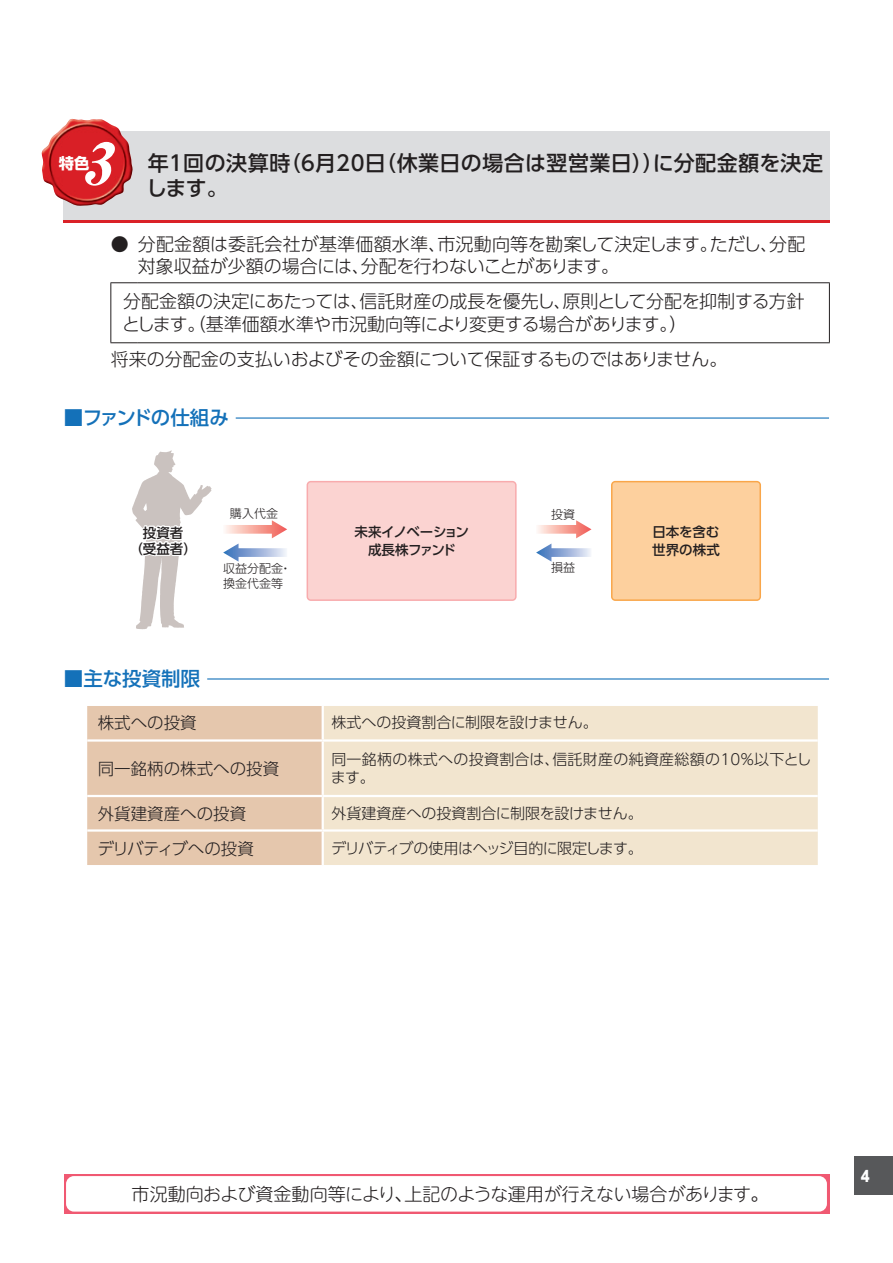
<style>
.page{position:relative;width:893px;height:1263px;background:#fff}
.page>*{position:absolute;margin:0;border:0;box-sizing:border-box;transform-origin:0 0}
.t1{font:italic 58.5px "Midashi Min Pr 5 MA31";color:#fff;scale:1.04 1}
.t2{font:500 21px/25.5px "UD Shin Go Pro";letter-spacing:.02em;color:#231f20}
.t3{font:500 19.5px "UD Shin Go Pro";letter-spacing:-.06em;color:#1471b9}
.t4{font:500 19.5px "UD Shin Go Pro";letter-spacing:-.005em;color:#1471b9}
.t5{font:300 18px/22.5px "UD Shin Go Pro";letter-spacing:-.005em;color:#231f20}
.t6{font:300 18px "UD Shin M Go Pro";letter-spacing:-.01em;color:#231f20}
.t7{font:300 16.5px "UD Shin Go Pro";color:#231f20}
.t8{font:300 16.5px "UD Shin Go Pro";letter-spacing:-.03em;color:#231f20}
.t9{font:700 15.3px "UD Shin Go Pro";color:#fff}
.t10{font:300 15px "UD Shin Go Pro";color:#231f20}
.t11{font:300 15px/18px "UD Shin Go Pro";letter-spacing:.02em;color:#231f20}
.t12{font:300 15px "UD Shin Go Pro";letter-spacing:-.035em;color:#231f20}
.t13{font:800 15px "UD Shin Go Pro";color:#fff;scale:.9 1}
.t14{font:500 13.5px/15.8px "UD Shin Go Pro";letter-spacing:-.01em;color:#231f20;text-align:center}
.t15{font:500 13.5px/18.8px "UD Shin Go Pro";letter-spacing:-.04em;color:#231f20;text-align:center}
.t16{font:300 12px/15px "UD Shin Go Pro";color:#231f20}
</style>
<div class="page">
<div style="left:855px;top:1157px;width:38px;height:38px;background:#57585a"></div>
<div style="left:63px;top:131px;width:766px;height:92px;background:#dcdddf"></div>
<hr style="left:63px;top:220px;width:766px;height:3px;background:#da2128">
<img style="left:41px;top:119px;width:92px;height:87px">
<svg style="left:110px;top:282px;width:28px;height:1px"></svg>
<hr style="left:110px;top:283px;width:1px;height:59px;background:#231f20">
<hr style="left:138px;top:282px;width:692px;height:1px;background:#231f20">
<hr style="left:829px;top:283px;width:1px;height:59px;background:#231f20">
<svg style="left:110px;top:342px;width:28px;height:1px"></svg>
<hr style="left:138px;top:342px;width:692px;height:1px;background:#231f20">
<hr style="left:236px;top:417px;width:593px;height:2px;background:#1471b9">
<div style="left:307px;top:481px;width:210px;height:120px;background:#fbd3d1"></div>
<svg style="left:536px;top:520px;width:55px;height:42px"></svg>
<svg style="left:223px;top:520px;width:64px;height:42px"></svg>
<svg style="left:132px;top:450px;width:80px;height:179px"></svg>
<div style="left:611px;top:481px;width:150px;height:120px;background:#fdd09e"></div>
<hr style="left:207px;top:678px;width:622px;height:1px;background:#1471b9">
<div style="left:87px;top:706px;width:235px;height:159px;background:#e5c7ad"></div>
<div style="left:324px;top:706px;width:494px;height:159px;background:#f2e5cf"></div>
<hr style="left:87px;top:739px;width:236px;height:3px;background:#fff">
<hr style="left:323px;top:739px;width:495px;height:3px;background:#fff">
<hr style="left:87px;top:795px;width:236px;height:2px;background:#fff">
<hr style="left:323px;top:795px;width:495px;height:2px;background:#fff">
<hr style="left:87px;top:829px;width:236px;height:3px;background:#fff">
<hr style="left:323px;top:829px;width:495px;height:3px;background:#fff">
<svg style="left:64px;top:1174px;width:765px;height:39px;background:#f27085"></svg>
<div style="left:66px;top:1176px;width:761px;height:35px;background:#fff;border-radius:8px"></div>
<h1 class="t1" style="left:80px;top:118px;width:49px">3</h1>
<p class="t2" style="left:146px;top:149px;width:678px">年１回の決算時（６月20日（休業日の場合は翌営業日））に分配金額を決定します。</p>
<p class="t5" style="left:138px;top:232px;width:669px;text-indent:-27px">● 分配金額は委託会社が基準価額水準、市況動向等を勘案して決定します。ただし、分配対象収益が少額の場合には、分配を行わないことがあります。</p>
<p class="t5" style="left:122px;top:290px;width:684px">分配金額の決定にあたっては､信託財産の成長を優先し､原則として分配を抑制する方針とします。（基準価額水準や市況動向等により変更する場合があります。）</p>
<p class="t5" style="left:111px;top:347px;width:618px">将来の分配金の支払いおよびその金額について保証するものではありません。</p>
<p class="t9" style="left:59px;top:150px;width:32px">特色</p>
<p class="t3" style="left:64px;top:402px;width:166px">■ファンドの仕組み</p>
<p class="t16" style="left:230px;top:505px;width:49px">購入代金</p>
<p class="t16" style="left:551px;top:507px;width:25px">投資</p>
<p class="t14" style="left:129px;top:525px;width:69px">投資者<br>（受益者）</p>
<p class="t14" style="left:652px;top:522px;width:69px;line-height:18.8px;text-align:left">日本を含む世界の株式</p>
<p class="t15" style="left:355px;top:522px;width:116px">未来イノベーション成長株ファンド</p>
<p class="t16" style="left:223px;top:561px;width:70px">収益分配金・換金代金等</p>
<p class="t16" style="left:551px;top:559px;width:25px">損益</p>
<p class="t4" style="left:64px;top:663px;width:138px">■主な投資制限</p>
<p class="t7" style="left:98px;top:709px;width:100px">株式への投資</p>
<p class="t10" style="left:331px;top:710px;width:268px">株式への投資割合に制限を設けません。</p>
<p class="t7" style="left:98px;top:755px;width:183px">同一銘柄の株式への投資</p>
<p class="t11" style="left:331px;top:750px;width:482px">同一銘柄の株式への投資割合は、信託財産の純資産総額の10％以下とします。</p>
<p class="t7" style="left:98px;top:800px;width:150px">外貨建資産への投資</p>
<p class="t10" style="left:331px;top:801px;width:313px">外貨建資産への投資割合に制限を設けません。</p>
<p class="t8" style="left:97px;top:835px;width:158px">デリバティブへの投資</p>
<p class="t12" style="left:331px;top:836px;width:313px">デリバティブの使用はヘッジ目的に限定します。</p>
<p class="t6" style="left:132px;top:1179px;width:638px">市況動向および資金動向等により、上記のような運用が行えない場合があります。</p>
<p class="t13" style="left:861px;top:1163px;width:11px">4</p>
</div>
